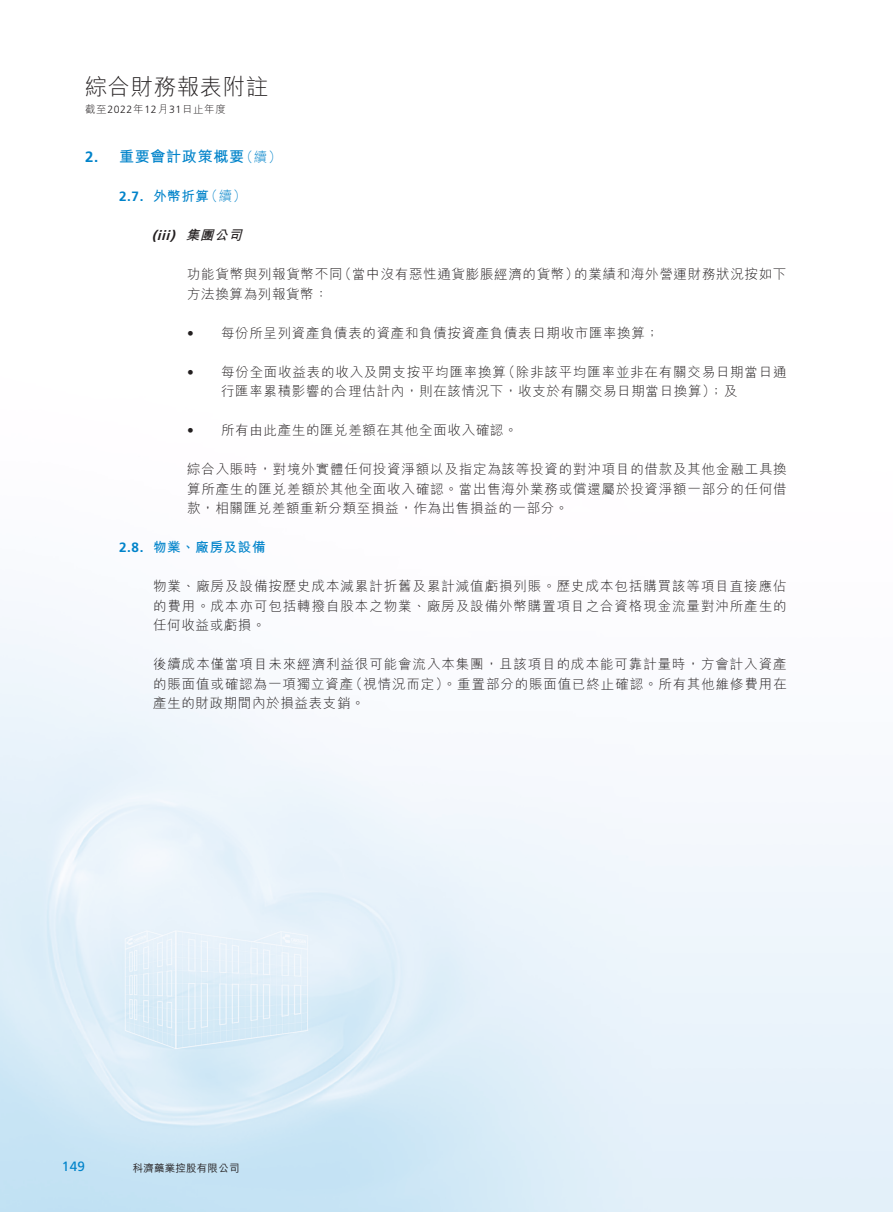
<style>
.page{position:relative;width:893px;height:1212px;background:#fff}
.page>*{position:absolute;margin:0;border:0;box-sizing:border-box;transform-origin:0 0}
.t1{font:300 22.5px "M Hei HK";letter-spacing:.02em;color:#231f20}
.t2{font:700 15px "M Hei HK";letter-spacing:.05em;color:#0083ca}
.t3{font:700 15px "Frutiger LT Std";color:#0083ca}
.t4{font:300 13.5px/19.5px "M Hei HK";letter-spacing:.06em;color:#231f20}
.t5{font:700 13.5px "M Hei HK";letter-spacing:.05em;color:#0083ca}
.t6{font:700 13.5px "Frutiger LT Std";color:#0083ca}
.t7{font:300 13.5px "M Hei HK";color:#0083ca}
.t8{font:italic 700 13.5px "Frutiger LT Std";color:#231f20}
.t9{font:italic 700 13.5px "M Hei HK";color:#231f20}
.t10{font:13.5px "Frutiger LT Std";color:#0083ca}
.t11{font:300 13.5px "Frutiger LT Std";color:#231f20}
.t12{font:300 10.5px "M Hei HK";letter-spacing:.05em;color:#231f20}
.t13{font:500 10.5px "M Hei HK";letter-spacing:.02em;color:#231f20}
.s1{font-family:"Frutiger LT Std"}
</style>
<div class="page">
<img style="left:0;top:616px;width:893px;height:596px">
<h1 class="t1" style="left:85px;top:75px;width:185px">綜合財務報表附註</h1>
<p class="t12" style="left:85px;top:104px;width:142px">截至<span class="s1">2022</span>年<span class="s1">12</span>月<span class="s1">31</span>日止年度</p>
<p class="t7" style="left:240px;top:150px;width:43px">（續(</p>
<p class="t2" style="left:119px;top:146px;width:127px">重要會計政策概要</p>
<p class="t3" style="left:85px;top:148px;width:15px">2.</p>
<p class="t6" style="left:119px;top:189px;width:26px">2.7.</p>
<p class="t7" style="left:205px;top:189px;width:43px">（續(</p>
<p class="t5" style="left:153px;top:186px;width:57px">外幣折算</p>
<p class="t8" style="left:152px;top:228px;width:10px">(</p>
<p class="t8" style="left:170px;top:228px;width:10px">)</p>
<p class="t8" style="left:157px;top:228px;width:18px">iii</p>
<p class="t9" style="left:186px;top:225px;width:62px">集團公司</p>
<p class="t4" style="left:338px;top:264px;width:242px">（當中沒有惡性通貨膨脹經濟的貨幣）</p>
<p class="t4" style="left:574px;top:264px;width:214px">的業績和海外營運財務狀況按如下</p>
<p class="t4" style="left:187px;top:264px;width:157px">功能貨幣與列報貨幣不同方法換算為列報貨幣：</p>
<p class="t4" style="left:221px;top:323px;width:439px">每份所呈列資產負債表的資產和負債按資產負債表日期收市匯率換算;</p>
<p class="t11" style="left:187px;top:325px;width:8px">•</p>
<p class="t6" style="left:119px;top:540px;width:26px">2.8.</p>
<p class="t11" style="left:187px;top:364px;width:8px">•</p>
<p class="t4" style="left:502px;top:362px;width:286px">（除非該平均匯率並非在有關交易日期當日通</p>
<p class="t4" style="left:221px;top:362px;width:286px">每份全面收益表的收入及開支按平均匯率換算</p>
<p class="t4" style="left:221px;top:381px;width:518px">行匯率累積影響的合理估計內，則在該情況下，收支於有關交易日期當日換算）；及</p>
<p class="t4" style="left:221px;top:420px;width:298px">所有由此產生的匯兌差額在其他全面收入確認。</p>
<p class="t11" style="left:187px;top:423px;width:8px">•</p>
<p class="t4" style="left:187px;top:459px;width:601px;text-align:justify">綜合入賬時，對境外實體任何投資淨額以及指定為該等投資的對沖項目的借款及其他金融工具換算所產生的匯兌差額於其他全面收入確認。當出售海外業務或償還屬於投資淨額一部分的任何借款，相關匯兌差額重新分類至損益，作為出售損益的一部分。</p>
<p class="t5" style="left:153px;top:537px;width:114px">物業、廠房及設備</p>
<p class="t4" style="left:153px;top:576px;width:635px;text-align:justify">物業、廠房及設備按歷史成本減累計折舊及累計減值虧損列賬。歷史成本包括購買該等項目直接應佔的費用。成本亦可包括轉撥自股本之物業、廠房及設備外幣購置項目之合資格現金流量對沖所產生的任何收益或虧損。</p>
<p class="t4" style="left:153px;top:654px;width:635px;text-align:right">後續成本僅當項目未來經濟利益很可能會流入本集團，且該項目的成本能可靠計量時，方會計入資產（視情況而定）。重置部分的賬面值已終止確認。所有其他維修費用在</p>
<p class="t4" style="left:153px;top:674px;width:213px">的賬面值或確認為一項獨立資產產生的財政期間內於損益表支銷。</p>
<p class="t10" style="left:62px;top:1159px;width:25px">149</p>
<p class="t13" style="left:133px;top:1160px;width:108px">科濟藥業控股有限公司</p>
</div>
